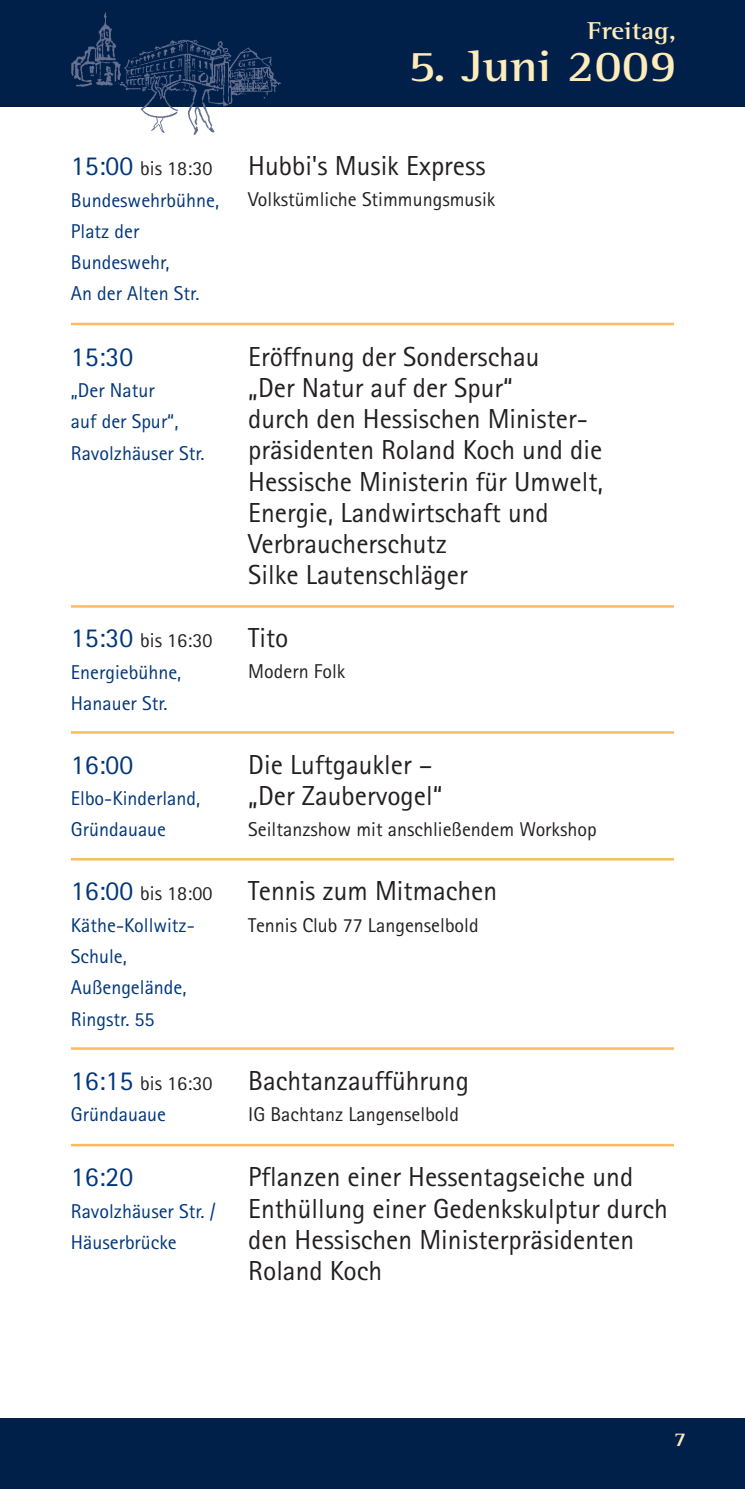
<style>
.page{position:relative;width:745px;height:1489px;background:#fff}
.page>*{position:absolute;margin:0;border:0;box-sizing:border-box;transform-origin:0 0}
.t1{font:700 45px "Rotis Semi Serif";color:#ffecbb;scale:1.1 1}
.t2{font:27.5px/31.2px "Rotis Sans Serif";color:#231f20}
.t3{font:27.5px "Rotis Sans Serif";color:#00367b}
.t4{font:700 25px "Rotis Semi Serif";color:#ffecbb;scale:1.1 1}
.t5{font:20px/31.2px "Rotis Sans Serif";color:#00367b}
.t6{font:20px "Rotis Sans Serif";color:#231f20}
.t7{font:700 20px "Rotis Semi Serif";color:#ffecbb;scale:1.1 1}
.s1{font-size:27.5px}
.s2{color:#231f20}
</style>
<div class="page">
<div style="left:0;top:0;width:744px;height:106px;background:#002049"></div>
<div style="left:0;top:1417px;width:744px;height:71px;background:#002049"></div>
<img style="left:39px;top:12px;width:255px;height:123px">
<hr style="left:71px;top:323px;width:602px;height:2px;background:#fcba62">
<hr style="left:71px;top:605px;width:602px;height:2px;background:#fcba62">
<hr style="left:71px;top:731px;width:602px;height:2px;background:#fcba62">
<hr style="left:71px;top:858px;width:602px;height:2px;background:#fcba62">
<hr style="left:71px;top:1047px;width:602px;height:2px;background:#fcba62">
<hr style="left:71px;top:1143px;width:602px;height:3px;background:#fcba62">
<p class="t4" style="left:587px;top:21px;width:82px">Freitag,</p>
<h1 class="t1" style="left:408px;top:50px;width:245px">5. Juni 2009</h1>
<p class="t5" style="left:71px;top:154px;width:150px"><span class="s1">15:00</span> <span class="s2">bis 18:30<br></span>Bundeswehrbühne,<br>Platz der<br>Bundeswehr,<br>An der Alten Str.</p>
<p class="t2" style="left:248px;top:153px;width:238px">Hubbi's Musik Express</p>
<p class="t6" style="left:248px;top:192px;width:248px">Volkstümliche Stimmungsmusik</p>
<p class="t3" style="left:71px;top:346px;width:64px">15:30</p>
<p class="t5" style="left:71px;top:376px;width:135px">„Der Natur<br>auf der Spur“,<br>Ravolzhäuser Str.</p>
<p class="t2" style="left:248px;top:343px;width:356px">Eröffnung der Sonderschau<br>„Der Natur auf der Spur“<br>durch den Hessischen Minister&shy;präsidenten Roland Koch und die<br>Hessische Ministerin für Umwelt,<br>Energie, Landwirtschaft und<br>Verbraucherschutz<br>Silke Lautenschläger</p>
<p class="t5" style="left:71px;top:626px;width:143px"><span class="s1">15:30</span> <span class="s2">bis 16:30<br></span>Energiebühne,<br>Hanauer Str.</p>
<p class="t2" style="left:248px;top:624px;width:42px">Tito</p>
<p class="t6" style="left:248px;top:664px;width:98px">Modern Folk</p>
<p class="t3" style="left:71px;top:754px;width:64px">16:00</p>
<p class="t5" style="left:71px;top:784px;width:131px">Elbo-Kinderland,<br>Gründauaue</p>
<p class="t2" style="left:248px;top:751px;width:195px">Die Luftgaukler – „Der Zaubervogel“</p>
<p class="t6" style="left:248px;top:822px;width:350px">Seiltanzshow mit anschließendem Workshop</p>
<p class="t5" style="left:71px;top:879px;width:143px"><span class="s1">16:00</span> <span class="s2">bis 18:00<br></span>Käthe-Kollwitz-<br>Schule,<br>Außengelände,<br>Ringstr. 55</p>
<p class="t2" style="left:248px;top:878px;width:250px">Tennis zum Mitmachen</p>
<p class="t6" style="left:248px;top:917px;width:232px">Tennis Club 77 Langenselbold</p>
<p class="t5" style="left:71px;top:1068px;width:143px"><span class="s1">16:15</span> <span class="s2">bis 16:30<br></span>Gründauaue</p>
<p class="t2" style="left:248px;top:1067px;width:222px">Bachtanzaufführung</p>
<p class="t6" style="left:248px;top:1107px;width:212px">IG Bachtanz Langenselbold</p>
<p class="t3" style="left:71px;top:1167px;width:64px">16:20</p>
<p class="t5" style="left:71px;top:1197px;width:146px">Ravolzhäuser Str. /<br>Häuserbrücke</p>
<p class="t2" style="left:248px;top:1163px;width:421px">Pflanzen einer Hessentagseiche und<br>Enthüllung einer Gedenkskulptur durch den Hessischen Ministerpräsidenten<br>Roland Koch</p>
<p class="t7" style="left:673px;top:1432px;width:13px">7</p>
</div>
